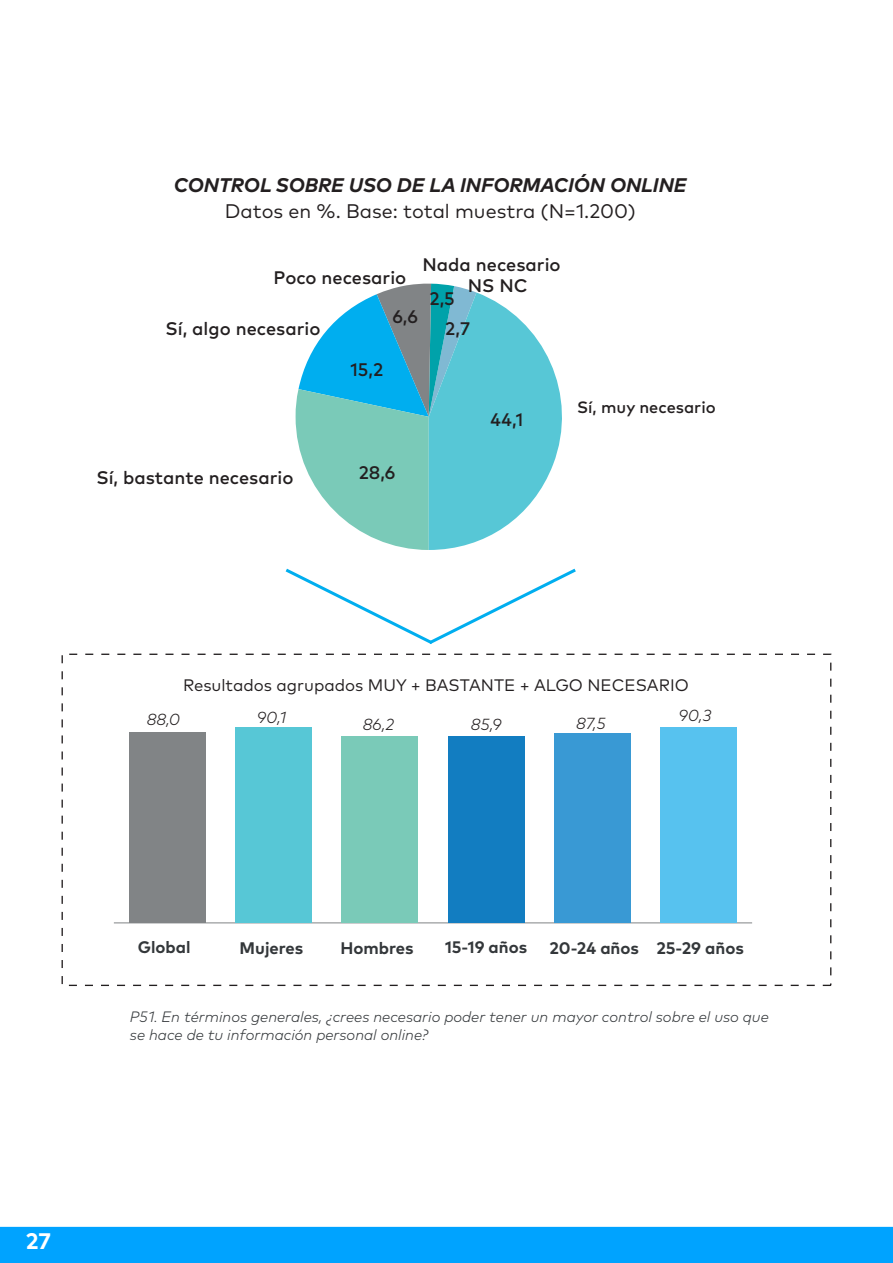
<style>
.page{position:relative;width:893px;height:1263px;background:#fff}
.page>*{position:absolute;margin:0;border:0;box-sizing:border-box;transform-origin:0 0}
.t1{font:700 22.5px "Mark Pro";color:#fff}
.t2{font:italic 700 19.65px "Mark Pro";color:#231f20}
.t3{font:19.65px "Mark Pro";color:#231f20}
.t4{font:500 18.15px "Mark Pro";color:#231f20}
.t5{font:700 16.8px "Mark Pro";color:#33373a}
.t6{font:16.65px "Mark Pro";color:#231f20}
.t7{font:700 16.65px "Mark Pro";color:#33373a}
.t8{font:500 16.35px "Mark Pro";color:#231f20}
.t9{font:italic 300 16.05px "Mark Pro";color:#231f20}
.t10{font:italic 300 15px/18px "Mark Pro";color:#33373a}
</style>
<div class="page">
<div style="left:0;top:1227px;width:893px;height:36px;background:#00a3ff"></div>
<hr style="left:114px;top:922px;width:638px;height:1px;background:#818486">
<div style="left:129px;top:732px;width:76px;height:191px;background:#818486"></div>
<div style="left:235px;top:728px;width:77px;height:195px;background:#57c7d6"></div>
<div style="left:341px;top:736px;width:77px;height:187px;background:#7acab8"></div>
<div style="left:448px;top:737px;width:76px;height:186px;background:#127dc1"></div>
<div style="left:554px;top:733px;width:77px;height:190px;background:#3999d4"></div>
<div style="left:661px;top:727px;width:76px;height:196px;background:#57c2ef"></div>
<svg style="left:296px;top:283px;width:266px;height:267px"></svg>
<svg style="left:285px;top:568px;width:291px;height:76px"></svg>
<h2 class="t2" style="left:174px;top:170px;width:514px">CONTROL SOBRE USO DE LA INFORMACIÓN ONLINE</h2>
<h2 class="t3" style="left:225px;top:196px;width:412px">Datos en %. Base: total muestra (N=1.200)</h2>
<p class="t4" style="left:274px;top:264px;width:134px">Poco necesario</p>
<p class="t4" style="left:422px;top:251px;width:140px">Nada necesario</p>
<p class="t4" style="left:429px;top:285px;width:27px">2,5</p>
<p class="t4" style="left:468px;top:272px;width:62px">NS NC</p>
<p class="t4" style="left:166px;top:315px;width:156px">Sí, algo necesario</p>
<p class="t4" style="left:96px;top:464px;width:199px">Sí, bastante necesario</p>
<p class="t4" style="left:392px;top:303px;width:27px">6,6</p>
<p class="t4" style="left:350px;top:355px;width:34px">15,2</p>
<p class="t4" style="left:359px;top:459px;width:38px">28,6</p>
<p class="t4" style="left:445px;top:315px;width:26px">2,7</p>
<p class="t4" style="left:491px;top:406px;width:34px">44,1</p>
<p class="t8" style="left:577px;top:395px;width:140px">Sí, muy necesario</p>
<p class="t6" style="left:183px;top:672px;width:507px">Resultados agrupados MUY + BASTANTE + ALGO NECESARIO</p>
<p class="t9" style="left:147px;top:707px;width:35px">88,0</p>
<p class="t9" style="left:257px;top:705px;width:31px">90,1</p>
<p class="t9" style="left:363px;top:712px;width:33px">86,2</p>
<p class="t9" style="left:471px;top:712px;width:32px">85,9</p>
<p class="t9" style="left:576px;top:711px;width:31px">87,5</p>
<p class="t9" style="left:679px;top:704px;width:34px">90,3</p>
<h1 class="t1" style="left:26px;top:1224px;width:27px">27</h1>
<p class="t7" style="left:138px;top:935px;width:54px">Global</p>
<p class="t5" style="left:240px;top:935px;width:65px">Mujeres</p>
<p class="t5" style="left:340px;top:935px;width:75px">Hombres</p>
<p class="t7" style="left:445px;top:935px;width:84px">15-19 años</p>
<p class="t5" style="left:549px;top:935px;width:196px">20-24 años 25-29 años</p>
<p class="t10" style="left:130px;top:1007px;width:640px">P51. En términos generales, ¿crees necesario poder tener un mayor control sobre el uso que se hace de tu información personal online?</p>
</div>
